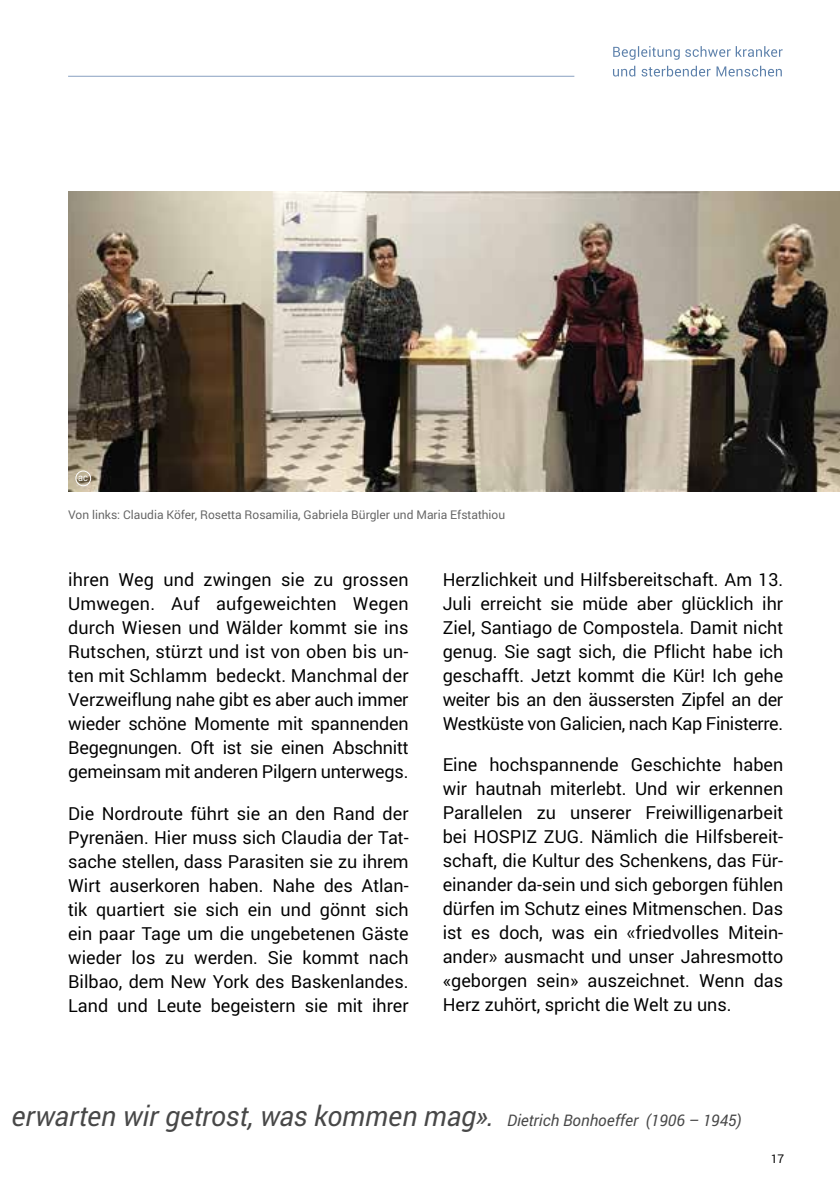
<style>
.page{position:relative;width:840px;height:1191px;background:#fff}
.page>*{position:absolute;margin:0;border:0;box-sizing:border-box;transform-origin:0 0}
.t1{font:italic 28px "Roboto";color:#484848}
.t2{font:18px/24px "Roboto";letter-spacing:-.01em;color:#000;text-align:justify}
.t3{font:12px "Roboto";color:#636363}
.t4{font:12px "Roboto";color:#000}
.t5{font:10px "Roboto";color:#fff;scale:.9 1}
.s1{font-family:"Compatil Fact LT Pro"}
.s2{font-size:16px}
</style>
<div class="page">
<img style="left:68px;top:191px;width:771px;height:301px">
<hr style="left:68px;top:76px;width:506px;height:1px;background:#88a0c1">
<svg style="left:613px;top:66px;width:168px;height:11px"></svg>
<svg style="left:613px;top:46px;width:169px;height:14px"></svg>
<div style="left:76px;top:471px;width:15px;height:15px;border:1px solid #fff;border-radius:50%"></div>
<p class="t5" style="left:78px;top:471px;width:12px">ac</p>
<p class="t3" style="left:68px;top:506px;width:438px">Von links: Claudia Köfer, Rosetta Rosamilia, Gabriela Bürgler und Maria Efstathiou</p>
<p class="t2" style="left:68px;top:567px;width:342px">ihren Weg und zwingen sie zu grossen Umwegen. Auf aufgeweichten Wegen durch Wiesen und Wälder kommt sie ins Rutschen, stürzt und ist von oben bis un&shy;ten mit Schlamm bedeckt. Manchmal der Verzweiflung nahe gibt es aber auch immer wieder schöne Momente mit spannenden Begegnungen. Oft ist sie einen Abschnitt gemeinsam mit anderen Pilgern unterwegs.</p>
<p class="t2" style="left:68px;top:800px;width:342px">Die Nordroute führt sie an den Rand der Pyrenäen. Hier muss sich Claudia der Tat&shy;sache stellen, dass Parasiten sie zu ihrem Wirt auserkoren haben. Nahe des Atlan&shy;tik quartiert sie sich ein und gönnt sich ein paar Tage um die ungebetenen Gäste wieder los zu werden. Sie kommt nach Bilbao, dem New York des Baskenlandes.<br>Land und Leute begeistern sie mit ihrer</p>
<p class="t2" style="left:442px;top:567px;width:342px">Herzlichkeit und Hilfsbereitschaft. Am 13.<br>Juli erreicht sie müde aber glücklich ihr Ziel, Santiago de Compostela. Damit nicht genug. Sie sagt sich, die Pflicht habe ich geschafft. Jetzt kommt die Kür! Ich gehe weiter bis an den äussersten Zipfel an der Westküste von Galicien, nach Kap Finisterre.</p>
<p class="t2" style="left:442px;top:752px;width:342px">Eine hochspannende Geschichte haben wir hautnah miterlebt. Und wir erkennen Parallelen zu unserer Freiwilligenarbeit bei HOSPIZ ZUG. Nämlich die Hilfsbereit&shy;schaft, die Kultur des Schenkens, das Für&shy;einander da-sein und sich geborgen fühlen dürfen im Schutz eines Mitmenschen. Das ist es doch, was ein <span class="s1">«</span>friedvolles Mitein&shy;ander<span class="s1">»</span> ausmacht und unser Jahresmotto «geborgen sein» auszeichnet. Wenn das Herz zuhört, spricht die Welt zu uns.</p>
<h1 class="t1" style="left:11px;top:1099px;width:731px">erwarten wir getrost, was kommen mag». <span class="s2">Dietrich Bonhoeffer (1906 – 1945)</span></h1>
<p class="t4" style="left:770px;top:1150px;width:15px">17</p>
</div>
